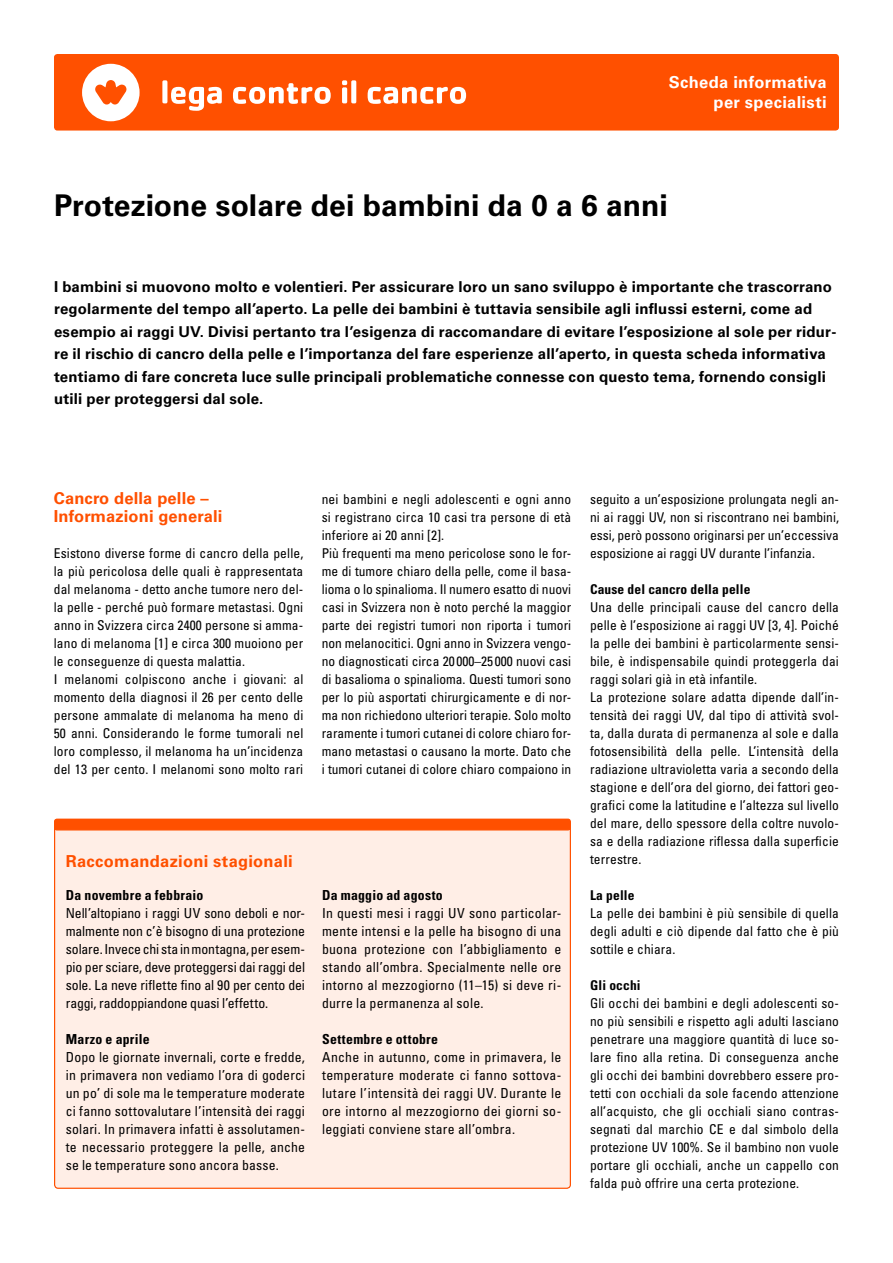
<style>
.page{position:relative;width:893px;height:1263px;background:#fff}
.page>*{position:absolute;margin:0;border:0;box-sizing:border-box;transform-origin:0 0}
.t1{font:700 30px "Univers LT Std";color:#000}
.t2{font:700 16.5px/18px "Univers LT Std";letter-spacing:.01em;color:#ff5000}
.t3{font:700 16.5px/19.8px "Univers LT Std";letter-spacing:.02em;color:#fff;text-align:right}
.t4{font:700 15px/22.5px "Univers LT Std";letter-spacing:.015em;color:#000}
.t5{font:condensed 13.8px/18px "Univers LT Std";letter-spacing:.015em;color:#000;text-align:justify}
.t6{font:700 condensed 13.8px "Univers LT Std";letter-spacing:.015em;color:#000}
.t7{font:condensed 13.5px/18px "Univers LT Std";letter-spacing:.01em;color:#000}
.t8{font:700 condensed 13.5px "Univers LT Std";letter-spacing:.01em;color:#000}
</style>
<div class="page">
<div style="left:55px;top:820px;width:515px;height:368px;background:#ffeee6;border-radius:4px"></div>
<div style="left:54px;top:54px;width:785px;height:77px;background:#ff5000;border-radius:3px"></div>
<div style="left:55px;top:819px;width:515px;height:11px;background:#ff5000;border-radius:2px"></div>
<div style="left:54px;top:819px;width:517px;height:11px;border:1px solid #ff5000;border-radius:2px"></div>
<svg style="left:82px;top:64px;width:58px;height:57px"></svg>
<div style="left:162px;top:80px;width:5px;height:23px;background:#fff;border-radius:2px"></div>
<svg style="left:171px;top:87px;width:51px;height:24px"></svg>
<svg style="left:233px;top:83px;width:98px;height:21px"></svg>
<svg style="left:342px;top:80px;width:5px;height:23px"></svg>
<div style="left:351px;top:80px;width:5px;height:23px;background:#fff;border-radius:2px"></div>
<svg style="left:368px;top:87px;width:98px;height:17px"></svg>
<p class="t3" style="left:669px;top:73px;width:159px">Scheda informativa per specialisti</p>
<h1 class="t1" style="left:54px;top:188px;width:615px">Protezione solare dei bambini da 0 a 6 anni</h1>
<p class="t4" style="left:54px;top:275px;width:784px">I bambini si muovono molto e volentieri. Per assicurare loro un sano sviluppo è importante che trascorrano regolarmente del tempo all’aperto. La pelle dei bambini è tuttavia sensibile agli influssi esterni, come ad esempio ai raggi UV. Divisi pertanto tra l’esigenza di raccomandare di evitare l’esposizione al sole per ridur&shy;re il rischio di cancro della pelle e l’importanza del fare esperienze all’aperto, in questa scheda informativa tentiamo di fare concreta luce sulle principali problematiche connesse con questo tema, fornendo consigli utili per proteggersi dal sole.</p>
<p class="t2" style="left:54px;top:489px;width:170px">Cancro della pelle –<br>Informazioni generali</p>
<p class="t7" style="left:54px;top:544px;width:251px">Esistono diverse forme di cancro della pelle, la più pericolosa delle quali è rappresentata dal melanoma - detto anche tumore nero del&shy;la pelle - perché può formare metastasi. Ogni anno in Svizzera circa 2400 persone si amma&shy;lano di melanoma [1] e circa 300 muoiono per le conseguenze di questa malattia.<br>I melanomi colpiscono anche i giovani: al momento della diagnosi il 26 per cento delle persone ammalate di melanoma ha meno di 50 anni. Considerando le forme tumorali nel loro complesso, il melanoma ha un’incidenza del 13 per cento. I melanomi sono molto rari</p>
<p class="t7" style="left:322px;top:490px;width:251px">nei bambini e negli adolescenti e ogni anno si registrano circa 10 casi tra persone di età inferiore ai 20 anni [2].<br>Più frequenti ma meno pericolose sono le for&shy;me di tumore chiaro della pelle, come il basa&shy;lioma o lo spinalioma. Il numero esatto di nuovi casi in Svizzera non è noto perché la maggior parte dei registri tumori non riporta i tumori non melanocitici. Ogni anno in Svizzera vengo&shy;no diagnosticati circa 20 000–25 000 nuovi casi di basalioma o spinalioma. Questi tumori sono per lo più asportati chirurgicamente e di nor&shy;ma non richiedono ulteriori terapie. Solo molto raramente i tumori cutanei di colore chiaro for&shy;mano metastasi o causano la morte. Dato che i tumori cutanei di colore chiaro compaiono in</p>
<p class="t2" style="left:66px;top:852px;width:229px">Raccomandazioni stagionali</p>
<p class="t6" style="left:66px;top:887px;width:139px">Da novembre a febbraio</p>
<p class="t5" style="left:66px;top:904px;width:241px">Nell’altopiano i raggi UV sono deboli e nor&shy;malmente non c’è bisogno di una protezione solare. Invece chi sta in montagna, per esem&shy;pio per sciare, deve proteggersi dai raggi del sole. La neve riflette fino al 90 per cento dei raggi, raddoppiandone quasi l’effetto.</p>
<p class="t6" style="left:66px;top:1031px;width:85px">Marzo e aprile</p>
<p class="t5" style="left:66px;top:1048px;width:241px">Dopo le giornate invernali, corte e fredde, in primavera non vediamo l’ora di goderci un po’ di sole ma le temperature moderate ci fanno sottovalutare l’intensità dei raggi solari. In primavera infatti è assolutamen&shy;te necessario proteggere la pelle, anche se le temperature sono ancora basse.</p>
<p class="t6" style="left:322px;top:887px;width:122px">Da maggio ad agosto</p>
<p class="t5" style="left:322px;top:904px;width:241px">In questi mesi i raggi UV sono particolar&shy;mente intensi e la pelle ha bisogno di una buona protezione con l’abbigliamento e stando all’ombra. Specialmente nelle ore intorno al mezzogiorno (11–15) si deve ri&shy;durre la permanenza al sole.</p>
<p class="t6" style="left:322px;top:1031px;width:118px">Settembre e ottobre</p>
<p class="t5" style="left:322px;top:1048px;width:241px">Anche in autunno, come in primavera, le temperature moderate ci fanno sottova&shy;lutare l’intensità dei raggi UV. Durante le ore intorno al mezzogiorno dei giorni so&shy;leggiati conviene stare all’ombra.</p>
<p class="t7" style="left:590px;top:490px;width:250px;text-align:justify">seguito a un’esposizione prolungata negli an&shy;ni ai raggi UV, non si riscontrano nei bambini, essi, però possono originarsi per un’eccessiva esposizione ai raggi UV durante l’infanzia.</p>
<p class="t8" style="left:590px;top:581px;width:162px">Cause del cancro della pelle</p>
<p class="t7" style="left:590px;top:598px;width:250px">Una delle principali cause del cancro della pelle è l’esposizione ai raggi UV [3, 4]. Poiché la pelle dei bambini è particolarmente sensi&shy;bile, è indispensabile quindi proteggerla dai raggi solari già in età infantile.<br>La protezione solare adatta dipende dall’in&shy;tensità dei raggi UV, dal tipo di attività svol&shy;ta, dalla durata di permanenza al sole e dalla fotosensibilità della pelle. L’intensità della radiazione ultravioletta varia a secondo della stagione e dell’ora del giorno, dei fattori geo&shy;grafici come la latitudine e l’altezza sul livello del mare, dello spessore della coltre nuvolo&shy;sa e della radiazione riflessa dalla superficie terrestre.</p>
<p class="t8" style="left:590px;top:887px;width:46px">La pelle</p>
<p class="t7" style="left:590px;top:904px;width:250px;text-align:justify">La pelle dei bambini è più sensibile di quella degli adulti e ciò dipende dal fatto che è più sottile e chiara.</p>
<p class="t8" style="left:590px;top:977px;width:52px">Gli occhi</p>
<p class="t7" style="left:590px;top:994px;width:250px;text-align:justify">Gli occhi dei bambini e degli adolescenti so&shy;no più sensibili e rispetto agli adulti lasciano penetrare una maggiore quantità di luce so&shy;lare fino alla retina. Di conseguenza anche gli occhi dei bambini dovrebbero essere pro&shy;tetti con occhiali da sole facendo attenzione all’acquisto, che gli occhiali siano contras&shy;segnati dal marchio CE e dal simbolo della protezione UV 100%. Se il bambino non vuole portare gli occhiali, anche un cappello con falda può offrire una certa protezione.</p>
</div>
